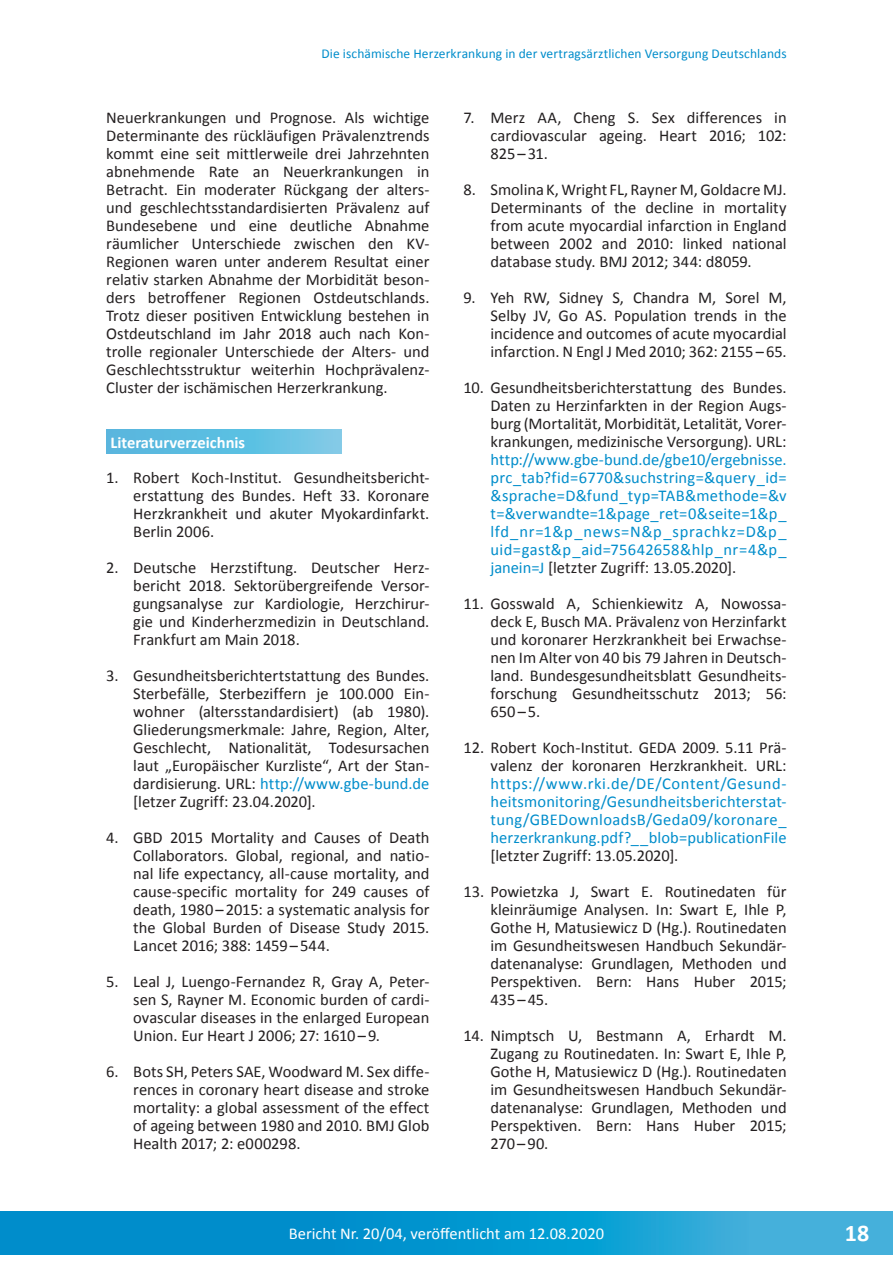
<style>
.page{position:relative;width:893px;height:1263px;background:#fff}
.page>*{position:absolute;margin:0;border:0;box-sizing:border-box;transform-origin:0 0}
.t1{font:700 24px "Calibri";color:#fff}
.Fließtext{font:16.5px/18px "Calibri";letter-spacing:-.005em;color:#231f20;text-align:justify}
.t2{font:16.5px/18px "Calibri";color:#008dcb;text-align:justify}
.t3{font:16.5px "Calibri";color:#fff}
.t4{font:700 16.5px "Calibri";color:#fff}
.t5{font:13.5px "Calibri";letter-spacing:.005em;color:#008dcb}
.s1{color:#008dcb}
.s2{color:#231f20}
</style>
<div class="page">
<svg style="left:0;top:1212px;width:893px;height:42px;background:#119ad1"></svg>
<svg style="left:106px;top:429px;width:236px;height:25px;background:#62bfe1"></svg>
<p class="t5" style="left:322px;top:45px;width:467px">Die ischämische Herzerkrankung in der vertragsärztlichen Versorgung Deutschlands</p>
<p class="Fließtext" style="left:106px;top:109px;width:325px">Neuerkrankungen und Prognose. Als wichtige Determinante des rückläufigen Prävalenztrends kommt eine seit mittlerweile drei Jahrzehnten abnehmende Rate an Neuerkrankungen in Betracht. Ein moderater Rückgang der alters&shy;und geschlechtsstandardisierten Prävalenz auf Bundesebene und eine deutliche Abnahme räumlicher Unterschiede zwischen den KV-Regionen waren unter anderem Resultat einer relativ starken Abnahme der Morbidität beson&shy;ders betroffener Regionen Ostdeutschlands.<br>Trotz dieser positiven Entwicklung bestehen in Ostdeutschland im Jahr 2018 auch nach Kon&shy;trolle regionaler Unterschiede der Alters- und Geschlechtsstruktur weiterhin Hochprävalenz-Cluster der ischämischen Herzerkrankung.</p>
<p class="t4" style="left:111px;top:432px;width:136px">Literaturverzeichnis</p>
<p class="Fließtext" style="left:133px;top:469px;width:298px;text-indent:-27px">1. Robert Koch-Institut. Gesundheitsbericht&shy;erstattung des Bundes. Heft 33. Koronare Herzkrankheit und akuter Myokardinfarkt.<br>Berlin 2006.</p>
<p class="Fließtext" style="left:133px;top:559px;width:298px;text-indent:-27px">2. Deutsche Herzstiftung. Deutscher Herz&shy;bericht 2018. Sektorübergreifende Versor&shy;gungsanalyse zur Kardiologie, Herzchirur&shy;gie und Kinderherzmedizin in Deutschland.<br>Frankfurt am Main 2018.</p>
<p class="Fließtext" style="left:133px;top:667px;width:298px;text-indent:-27px">3. Gesundheitsberichtertstattung des Bundes.<br>Sterbefälle, Sterbeziffern je 100.000 Ein&shy;wohner (altersstandardisiert) (ab 1980).<br>Gliederungsmerkmale: Jahre, Region, Alter, Geschlecht, Nationalität, Todesursachen laut „Europäischer Kurzliste“, Art der Stan&shy;dardisierung. URL: <span class="s1">http://www.gbe-bund.de </span>[letzer Zugriff: 23.04.2020].</p>
<p class="Fließtext" style="left:133px;top:829px;width:298px;text-indent:-27px">4. GBD 2015 Mortality and Causes of Death Collaborators. Global, regional, and natio&shy;nal life expectancy, all-cause mortality, and cause-specific mortality for 249 causes of death, 1980 – 2015: a systematic analysis for the Global Burden of Disease Study 2015.<br>Lancet 2016; 388: 1459 – 544.</p>
<p class="Fließtext" style="left:133px;top:973px;width:298px;text-indent:-27px">5. Leal J, Luengo-Fernandez R, Gray A, Peter&shy;sen S, Rayner M. Economic burden of cardi&shy;ovascular diseases in the enlarged European Union. Eur Heart J 2006; 27: 1610 – 9.</p>
<p class="Fließtext" style="left:133px;top:1063px;width:298px;text-indent:-27px">6. Bots SH, Peters SAE, Woodward M. Sex diffe&shy;rences in coronary heart disease and stroke mortality: a global assessment of the effect of ageing between 1980 and 2010. BMJ Glob Health 2017; 2: e000298.</p>
<p class="Fließtext" style="left:490px;top:109px;width:298px;text-indent:-27px">7. Merz AA, Cheng S. Sex differences in cardiovascular ageing. Heart 2016; 102:<br>825 – 31.</p>
<p class="Fließtext" style="left:490px;top:181px;width:298px;text-indent:-27px">8. Smolina K, Wright FL, Rayner M, Goldacre MJ.<br>Determinants of the decline in mortality from acute myocardial infarction in England between 2002 and 2010: linked national database study. BMJ 2012; 344: d8059.</p>
<p class="Fließtext" style="left:490px;top:289px;width:298px;text-indent:-27px">9. Yeh RW, Sidney S, Chandra M, Sorel M, Selby JV, Go AS. Population trends in the incidence and outcomes of acute myocardial infarction. N Engl J Med 2010; 362: 2155 – 65.</p>
<p class="t2" style="left:490px;top:379px;width:298px;text-indent:-27px"><span class="s2">10. Gesundheitsberichterstattung des -Bundes.<br>Daten zu Herzinfarkten in der Region Augs&shy;burg (Mortalität, Morbidität, Letalität, Vorer&shy;krankungen, medizinische Versorgung). URL: </span>http://www.gbe-bund.de/gbe10/ergebnisse. prc_tab?fid=6770&amp;suchstring=&amp;query_id= &amp;sprache=D&amp;fund_typ=TAB&amp;methode=&amp;v t=&amp;verwandte=1&amp;page_ret=0&amp;seite=1&amp;p_ lfd_nr=1&amp;p_news=N&amp;p_sprachkz=D&amp;p_ uid=gast&amp;p_aid=75642658&amp;hlp_nr=4&amp;p_ janein=J <span class="s2">[letzter Zugriff: 13.05.2020].</span></p>
<p class="Fließtext" style="left:490px;top:595px;width:298px;text-indent:-27px">11. Gosswald A, Schienkiewitz A, Nowossa&shy;deck E, Busch MA. Prävalenz von Herzinfarkt und koronarer Herzkrankheit bei Erwachse&shy;nen Im Alter von 40 bis 79 Jahren in Deutsch&shy;land. Bundesgesundheitsblatt Gesundheits&shy;forschung Gesundheitsschutz 2013; 56:<br>650 – 5.</p>
<p class="t2" style="left:490px;top:739px;width:298px;text-indent:-27px"><span class="s2">12. Robert Koch-Institut. GEDA 2009. 5.11 Prä&shy;valenz der koronaren Herzkrankheit. URL: </span>https://www.rki.de/DE/Content/Gesund&shy;heitsmonitoring/Gesundheitsberichterstat&shy;tung/GBEDownloadsB/Geda09/koronare_ herzerkrankung.pdf?__blob=publicationFile <span class="s2">[letzter Zugriff: 13.05.2020].</span></p>
<p class="Fließtext" style="left:490px;top:883px;width:298px;text-indent:-27px">13. Powietzka J, Swart E. Routinedaten für kleinräumige Analysen. In: Swart E, Ihle P, Gothe H, Matusiewicz D (Hg.). Routinedaten im Gesundheitswesen Handbuch Sekundär&shy;datenanalyse: Grundlagen, Methoden und Perspektiven. Bern: Hans Huber 2015; 435 – 45.</p>
<p class="Fließtext" style="left:490px;top:1027px;width:298px;text-indent:-27px">14. Nimptsch U, Bestmann A, Erhardt M.<br>Zugang zu Routinedaten. In: Swart E, Ihle P, Gothe H, Matusiewicz D (Hg.). Routinedaten im Gesundheitswesen Handbuch Sekundär&shy;datenanalyse: Grundlagen, Methoden und Perspektiven. Bern: Hans Huber 2015; 270 – 90.</p>
<p class="t3" style="left:289px;top:1223px;width:317px">Bericht Nr. 20/04, veröffentlicht am 12.08.2020</p>
<h1 class="t1" style="left:845px;top:1218px;width:26px">18</h1>
</div>
